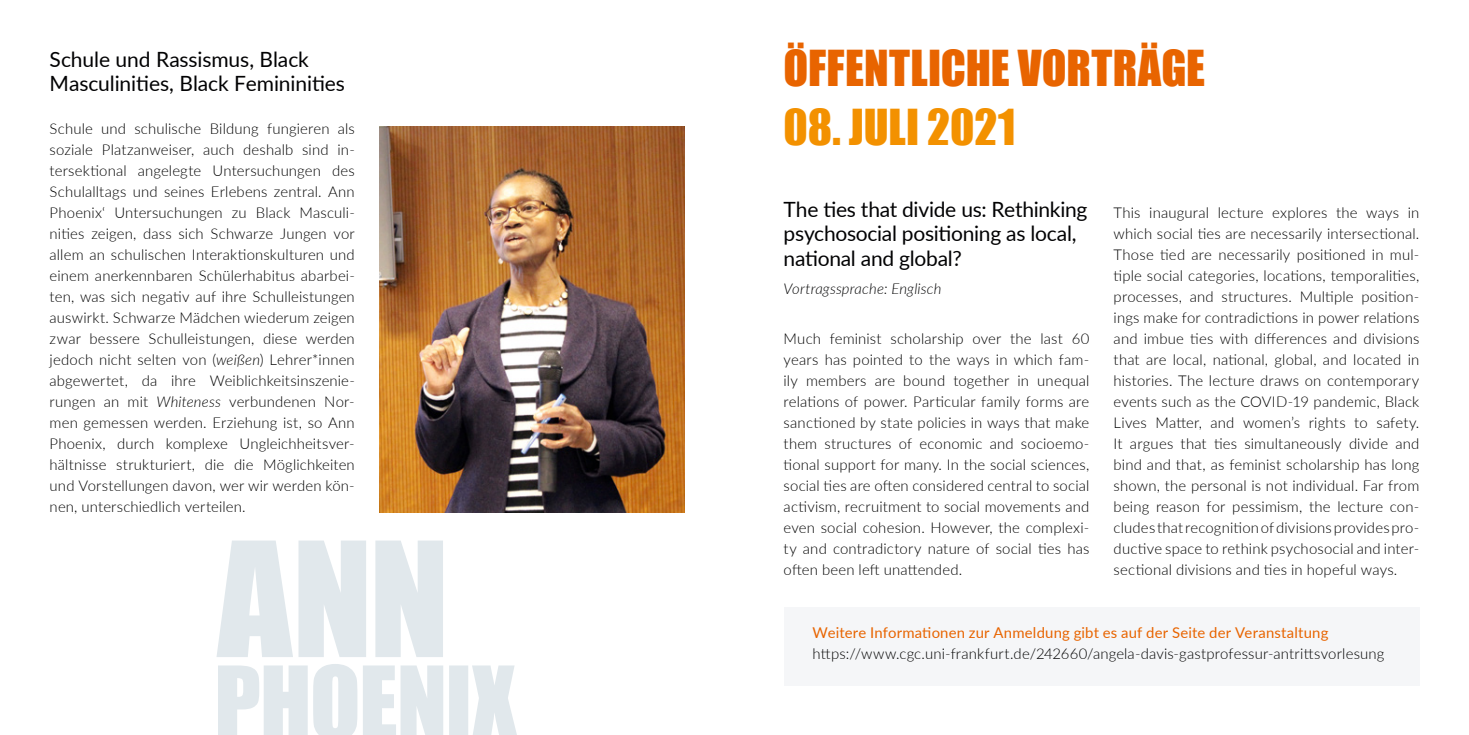
<style>
.page{position:relative;width:1469px;height:735px;background:#fff}
.page>*{position:absolute;margin:0;border:0;box-sizing:border-box;transform-origin:0 0}
.t1{font:45.5px "Impact";letter-spacing:.005em;color:#e86400}
.t2{font:45.5px "Impact";color:#f39100}
.t3{font:21px/24.5px "Lato";letter-spacing:-.01em;color:#020203}
.t4{font:300 14.88px/21px "Lato";letter-spacing:.01em;color:#000;text-align:justify}
.t5{font:14.88px "Lato";letter-spacing:.01em;color:#e86400}
.t6{font:italic 300 14.88px "Lato";letter-spacing:.01em;color:#020203}
.s1{font-style:italic}
</style>
<div class="page">
<div style="left:784px;top:606px;width:635px;height:79px;background:#f5f6f8"></div>
<svg style="left:218px;top:664px;width:299px;height:70px"></svg>
<svg style="left:217px;top:540px;width:226px;height:116px"></svg>
<img style="left:379px;top:126px;width:306px;height:386px">
<h2 class="t3" style="left:50px;top:46px;width:297px">Schule und Rassismus, Black<br>Masculinities, Black Femininities</h2>
<p class="t4" style="left:50px;top:117px;width:307px">Schule und schulische Bildung fungieren als soziale Platzanweiser, auch deshalb sind in&shy;tersektional angelegte Untersuchungen des Schulalltags und seines Erlebens zentral. Ann Phoenix‘ Untersuchungen zu Black Masculi&shy;nities zeigen, dass sich Schwarze Jungen vor allem an schulischen Interaktionskulturen und einem anerkennbaren Schülerhabitus abarbei&shy;ten, was sich negativ auf ihre Schulleistungen auswirkt. Schwarze Mädchen wiederum zeigen zwar bessere Schulleistungen, diese werden jedoch nicht selten von (<span class="s1">weißen</span>) Lehrer*innen abgewertet, da ihre Weiblichkeitsinszenie&shy;rungen an mit <span class="s1">Whiteness</span> verbundenen Nor&shy;men gemessen werden. Erziehung ist, so Ann Phoenix, durch komplexe Ungleichheitsver&shy;hältnisse strukturiert, die die Möglichkeiten und Vorstellungen davon, wer wir werden kön&shy;nen, unterschiedlich verteilen.</p>
<h1 class="t1" style="left:783px;top:32px;width:423px">ÖFFENTLICHE VORTRÄGE</h1>
<h1 class="t2" style="left:783px;top:92px;width:233px">08. JULI 2021</h1>
<h2 class="t3" style="left:783px;top:196px;width:305px">The ties that divide us: Rethinking psychosocial positioning as local, national and global?</h2>
<p class="t6" style="left:783px;top:278px;width:159px">Vortragssprache: Englisch</p>
<p class="t4" style="left:783px;top:327px;width:307px">Much feminist scholarship over the last 60 years has pointed to the ways in which fam&shy;ily members are bound together in unequal relations of power. Particular family forms are sanctioned by state policies in ways that make them structures of economic and socioemo&shy;tional support for many. In the social sciences, social ties are often considered central to social activism, recruitment to social movements and even social cohesion. However, the complexi&shy;ty and contradictory nature of social ties has often been left unattended.</p>
<p class="t4" style="left:1113px;top:201px;width:307px">This inaugural lecture explores the ways in which social ties are necessarily intersectional.<br>Those tied are necessarily positioned in mul&shy;tiple social categories, locations, temporalities, processes, and structures. Multiple position&shy;ings make for contradictions in power relations and imbue ties with differences and divisions that are local, national, global, and located in histories. The lecture draws on contemporary events such as the COVID-19 pandemic, Black Lives Matter, and women’s rights to safety.<br>It argues that ties simultaneously divide and bind and that, as feminist scholarship has long shown, the personal is not individual. Far from being reason for pessimism, the lecture con&shy;cludes that recognition of divisions provides pro&shy;ductive space to rethink psychosocial and inter&shy;sectional divisions and ties in hopeful ways.</p>
<p class="t5" style="left:812px;top:622px;width:517px">Weitere Informationen zur Anmeldung gibt es auf der Seite der Veranstaltung</p>
<p class="t4" style="left:812px;top:642px;width:573px">https://www.cgc.uni-frankfurt.de/242660/angela-davis-gastprofessur-antrittsvorlesung</p>
</div>
